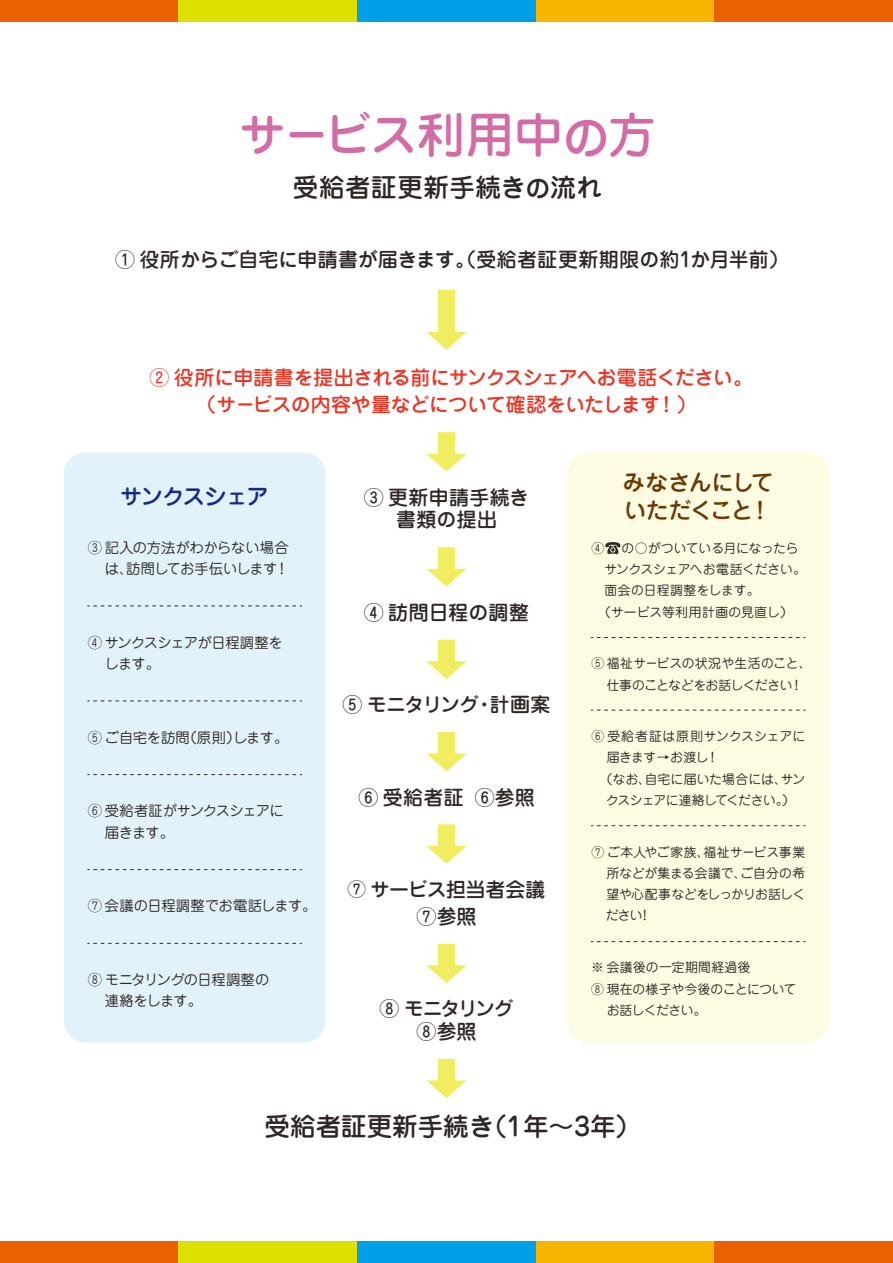
<style>
.page{position:relative;width:893px;height:1263px;background:#fff}
.page>*{position:absolute;margin:0;border:0;box-sizing:border-box;transform-origin:0 0}
.t1{font:500 48px "Jun 34 Pro";letter-spacing:-.005em;color:#d16ca7}
.t2{font:500 25.5px "Jun 34 Pro";color:#2f2725}
.t3{font:500 25.5px "Jun 34 Pro";letter-spacing:.02em;color:#2f2725}
.t4{font:500 22.8px/28.3px "Jun 34 Pro";letter-spacing:-.07em;color:#6a3906}
.t5{font:500 22.8px "Jun 34 Pro";letter-spacing:-.075em;color:#172a88}
.t6{font:500 19.95px/27px "Jun 34 Pro";color:#2f2725;text-align:center}
.t7{font:500 19.95px/27px "Jun 34 Pro";letter-spacing:-.03em;color:#e83828;text-align:center}
.t8{font:500 19.95px/22.8px "Jun 34 Pro";letter-spacing:.02em;color:#2f2725;text-align:center}
.t9{font:500 19.95px "Jun 34 Pro";letter-spacing:-.055em;color:#2f2725}
.t10{font:500 19.95px/22.8px "Jun 34 Pro";letter-spacing:-.08em;color:#2f2725;text-align:center}
.t11{font:14.25px/21.3px "Jun 201 Pro";letter-spacing:-.03em;color:#2f2725;text-align:right}
.t12{font:14.25px/21.3px "Jun 201 Pro";letter-spacing:-.05em;color:#2f2725}
.t13{font:14.25px "Jun 201 Pro";letter-spacing:.01em;color:#2f2725}
.t14{font:12.75px/21.3px "Jun 201 Pro";letter-spacing:-.005em;color:#2f2725}
.t15{font:12.75px "Jun 201 Pro";letter-spacing:.035em;color:#2f2725}
.t16{font:12.75px "Jun 201 Pro";letter-spacing:-.045em;color:#2f2725}
.t17{font:12.75px "Jun 201 Pro";letter-spacing:.025em;color:#2f2725}
.t18{font:12.75px "Jun 201 Pro";letter-spacing:-.04em;color:#2f2725}
.s1{font-size:18.45px}
</style>
<div class="page">
<div style="left:64px;top:453px;width:262px;height:589px;background:#e1f2fa;border-radius:21px"></div>
<div style="left:567px;top:453px;width:262px;height:589px;background:#fdfbe1;border-radius:21px"></div>
<div style="left:0;top:1242px;width:179px;height:21px;background:#eb6100"></div>
<div style="left:179px;top:1242px;width:178px;height:21px;background:#dbe000"></div>
<div style="left:357px;top:1242px;width:179px;height:21px;background:#00a0e9"></div>
<div style="left:536px;top:1242px;width:178px;height:21px;background:#f8b500"></div>
<div style="left:714px;top:1242px;width:179px;height:21px;background:#eb6100"></div>
<div style="left:0;top:0;width:179px;height:21px;background:#eb6100"></div>
<div style="left:179px;top:0;width:178px;height:21px;background:#dbe000"></div>
<div style="left:357px;top:0;width:179px;height:21px;background:#00a0e9"></div>
<div style="left:536px;top:0;width:178px;height:21px;background:#f8b500"></div>
<div style="left:714px;top:0;width:179px;height:21px;background:#eb6100"></div>
<svg style="left:88px;top:700px;width:214px;height:1px"></svg>
<svg style="left:88px;top:774px;width:214px;height:1px"></svg>
<svg style="left:88px;top:869px;width:214px;height:1px"></svg>
<svg style="left:591px;top:637px;width:214px;height:1px"></svg>
<svg style="left:591px;top:710px;width:214px;height:1px"></svg>
<svg style="left:591px;top:825px;width:214px;height:1px"></svg>
<svg style="left:591px;top:941px;width:214px;height:1px"></svg>
<svg style="left:88px;top:943px;width:214px;height:1px"></svg>
<svg style="left:88px;top:605px;width:214px;height:1px"></svg>
<svg style="left:426px;top:290px;width:41px;height:60px"></svg>
<svg style="left:426px;top:432px;width:41px;height:40px"></svg>
<svg style="left:426px;top:547px;width:41px;height:40px"></svg>
<svg style="left:426px;top:640px;width:41px;height:39px"></svg>
<svg style="left:426px;top:732px;width:41px;height:39px"></svg>
<svg style="left:426px;top:824px;width:41px;height:40px"></svg>
<svg style="left:426px;top:944px;width:41px;height:39px"></svg>
<svg style="left:426px;top:1059px;width:41px;height:39px"></svg>
<svg style="left:605px;top:542px;width:16px;height:12px"></svg>
<h1 class="t1" style="left:238px;top:97px;width:419px">サービス利用中の方</h1>
<h2 class="t3" style="left:293px;top:167px;width:311px">受給者証更新手続きの流れ</h2>
<h3 class="t6" style="left:115px;top:244px;width:676px">① 役所からご自宅に申請書が届きます。（受給者証更新期限の約1か月半前）</h3>
<h3 class="t7" style="left:150px;top:362px;width:605px">② 役所に申請書を提出される前にサンクスシェアへお電話ください。（サービスの内容や量などについて確認をいたします！）</h3>
<h3 class="t5" style="left:120px;top:478px;width:151px">サンクスシェア</h3>
<p class="t11" style="left:88px;top:535px;width:203px">③ 記入の方法がわからない場合は、訪問してお手伝いします！</p>
<p class="t12" style="left:105px;top:630px;width:180px;text-indent:-17px">④ サンクスシェアが日程調整をします。</p>
<p class="t11" style="left:88px;top:725px;width:202px">⑤ ご自宅を訪問（原則）します。</p>
<p class="t12" style="left:105px;top:799px;width:180px;text-indent:-17px">⑥ 受給者証がサンクスシェアに届きます。</p>
<p class="t13" style="left:88px;top:895px;width:230px">⑦ 会議の日程調整でお電話します。</p>
<p class="t11" style="left:105px;top:967px;width:166px;text-align:left;text-indent:-17px">⑧ モニタリングの日程調整の連絡をします。</p>
<h3 class="t8" style="left:364px;top:484px;width:167px">③ 更新申請手続き書類の提出</h3>
<h3 class="t6" style="left:364px;top:597px;width:167px">④ 訪問日程の調整</h3>
<h3 class="t9" style="left:342px;top:689px;width:210px">⑤ モニタリング・計画案</h3>
<h3 class="t6" style="left:358px;top:781px;width:178px">⑥ 受給者証 ⑥参照</h3>
<h3 class="t6" style="left:348px;top:874px;width:199px"><span class="s1">⑦</span> サービス担当者会議<br>⑦参照</h3>
<h3 class="t10" style="left:379px;top:995px;width:136px">⑧ モニタリング<br>⑧参照</h3>
<h3 class="t4" style="left:622px;top:465px;width:152px">みなさんにしていただくこと！</h3>
<p class="t14" style="left:591px;top:536px;width:216px;text-indent:30px">の○がついている月になったら　サンクスシェアへお電話ください。　面会の日程調整をします。<br>　（サービス等利用計画の見直し）</p>
<p class="t14" style="left:591px;top:651px;width:222px;text-align:center">⑤ 福祉サービスの状況や生活のこと、仕事のことなどをお話しください！</p>
<p class="t15" style="left:591px;top:726px;width:215px">⑥ 受給者証は原則サンクスシェアに</p>
<p class="t14" style="left:607px;top:745px;width:114px">届きます→お渡し！</p>
<p class="t14" style="left:600px;top:767px;width:207px">（なお、自宅に届いた場合には、サン</p>
<p class="t16" style="left:606px;top:790px;width:190px">クスシェアに連絡してください。）</p>
<p class="t14" style="left:606px;top:840px;width:201px;text-align:justify;text-indent:-14px">⑦ ご本人やご家族、福祉サービス事業所などが集まる会議で、ご自分の希望や心配事などをしっかりお話しください！</p>
<p class="t14" style="left:591px;top:536px;width:14px">④</p>
<p class="t17" style="left:591px;top:957px;width:161px">※ 会議後の一定期間経過後</p>
<p class="t14" style="left:591px;top:977px;width:207px">⑧ 現在の様子や今後のことについて</p>
<p class="t18" style="left:607px;top:1000px;width:101px">お話しください。</p>
<h2 class="t2" style="left:265px;top:1106px;width:378px">受給者証更新手続き（1年～3年）</h2>
</div>
